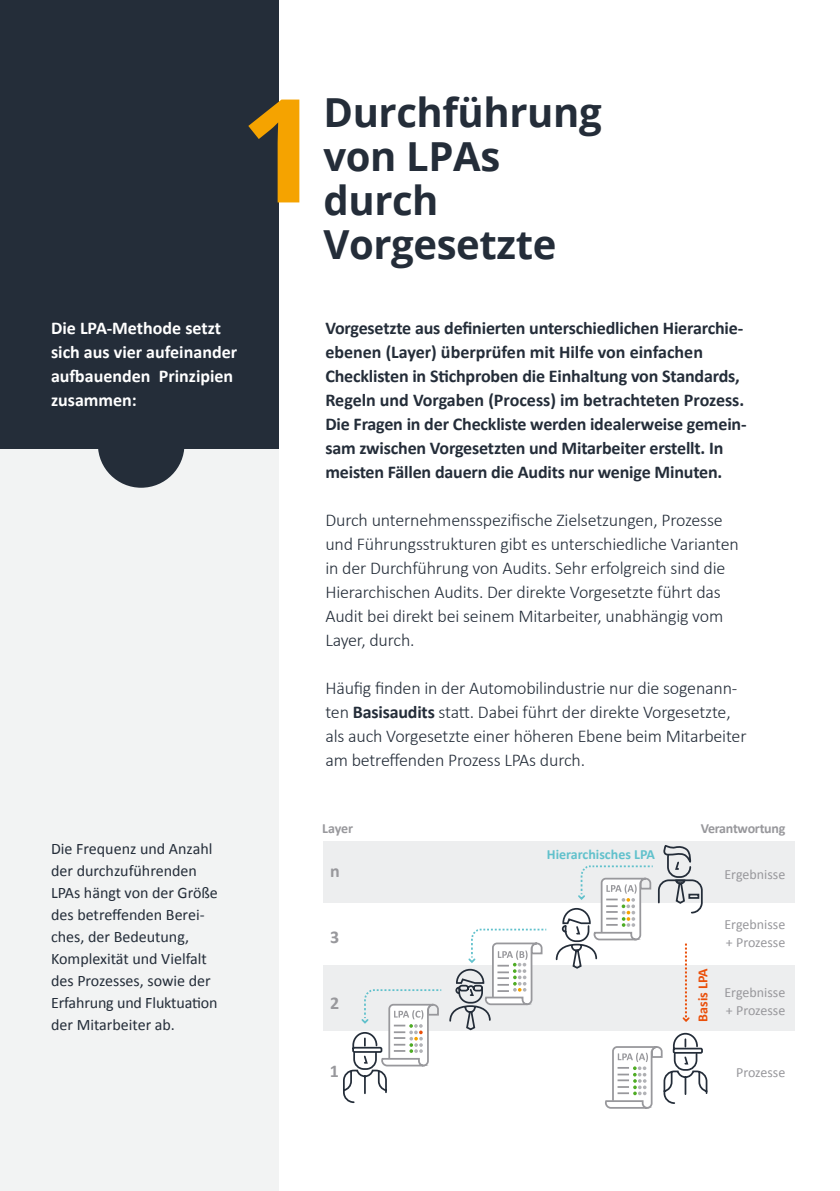
<style>
.page{position:relative;width:840px;height:1191px;background:#fff}
.page>*{position:absolute;margin:0;border:0;box-sizing:border-box;transform-origin:0 0}
.t1{font:700 144.2px "Open Sans";color:#f5a300}
.t2{font:700 40px/44px "Open Sans";letter-spacing:-.01em;color:#242d39}
.t3{font:300 18px/24px "Calibri";letter-spacing:-.01em;color:#242d39}
.t4{font:700 18px/24px "Calibri";letter-spacing:-.01em;color:#242d39}
.t5{font:700 18px/24px "Calibri";color:#fff}
.t6{font:700 18px "Calibri";color:#98989c}
.t7{font:16px/22px "Calibri";color:#242d39}
.t8{font:14px/18px "Calibri";color:#98989c}
.t9{font:700 14px "Calibri";letter-spacing:-.02em;color:#98989c}
.t10{font:700 14px "Calibri";color:#61c1cc}
.t11{font:700 14px "Calibri";color:#ea4f0a}
.s1{font-weight:700}
</style>
<div class="page">
<div style="left:0;top:445px;width:278px;height:746px;background:#f2f3f3"></div>
<div style="left:0;top:0;width:278px;height:448px;background:#242d39"></div>
<div style="left:98px;top:401px;width:86px;height:87px;background:#242d39;border-radius:50%"></div>
<div style="left:323px;top:840px;width:471px;height:62px;background:#edeeef"></div>
<div style="left:322px;top:965px;width:472px;height:65px;background:#edeeef"></div>
<svg style="left:341px;top:902px;width:367px;height:202px"></svg>
<svg style="left:359px;top:988px;width:84px;height:79px"></svg>
<svg style="left:603px;top:1045px;width:60px;height:64px"></svg>
<svg style="left:466px;top:845px;width:237px;height:178px"></svg>
<h1 class="t1" style="left:240px;top:48px;width:84px">1</h1>
<p class="t5" style="left:51px;top:316px;width:187px">Die LPA-Methode setzt sich aus vier aufeinander aufbauenden Prinzipien zusammen:</p>
<p class="t7" style="left:51px;top:837px;width:168px">Die Frequenz und Anzahl der durchzuführenden<br>LPAs hängt von der Größe des betreffenden Berei&shy;ches, der Bedeutung,<br>Komplexität und Vielfalt des Prozesses, sowie der<br>Erfahrung und Fluktuation der Mitarbeiter ab.</p>
<h2 class="t2" style="left:323px;top:89px;width:279px">Durchführung von LPAs durch<br>Vorgesetzte</h2>
<p class="t4" style="left:325px;top:316px;width:422px">Vorgesetzte aus definierten unterschiedlichen Hierarchie&shy;ebenen (Layer) überprüfen mit Hilfe von einfachen Checklisten in Stichproben die Einhaltung von Standards, Regeln und Vorgaben (Process) im betrachteten Prozess.<br>Die Fragen in der Checkliste werden idealerweise gemein&shy;sam zwischen Vorgesetzten und Mitarbeiter erstellt. In meisten Fällen dauern die Audits nur wenige Minuten.</p>
<p class="t3" style="left:325px;top:507px;width:414px">Durch unternehmensspezifische Zielsetzungen, Prozesse und Führungsstrukturen gibt es unterschiedliche Varianten in der Durchführung von Audits. Sehr erfolgreich sind die Hierarchischen Audits. Der direkte Vorgesetzte führt das Audit bei direkt bei seinem Mitarbeiter, unabhängig vom Layer, durch.</p>
<p class="t3" style="left:325px;top:675px;width:422px">Häufig finden in der Automobilindustrie nur die sogenann&shy;ten <span class="s1">Basisaudits</span> statt. Dabei führt der direkte Vorgesetzte, als auch Vorgesetzte einer höheren Ebene beim Mitarbeiter am betreffenden Prozess LPAs durch.</p>
<p class="t9" style="left:322px;top:819px;width:33px">Layer</p>
<p class="t6" style="left:330px;top:859px;width:11px">n</p>
<p class="t6" style="left:330px;top:925px;width:11px">3</p>
<p class="t6" style="left:330px;top:991px;width:11px">2</p>
<p class="t6" style="left:329px;top:1059px;width:11px">1</p>
<p class="t10" style="left:546px;top:845px;width:110px">Hierarchisches LPA</p>
<p class="t9" style="left:700px;top:819px;width:86px">Verantwortung</p>
<p class="t8" style="left:724px;top:865px;width:62px">Ergebnisse</p>
<p class="t8" style="left:724px;top:915px;width:62px">Ergebnisse + Prozesse</p>
<p class="t11" style="left:693px;top:1021px;width:55px;rotate:-90deg">Basis LPA</p>
<p class="t8" style="left:724px;top:983px;width:62px">Ergebnisse + Prozesse</p>
<p class="t8" style="left:735px;top:1063px;width:51px">Prozesse</p>
</div>
